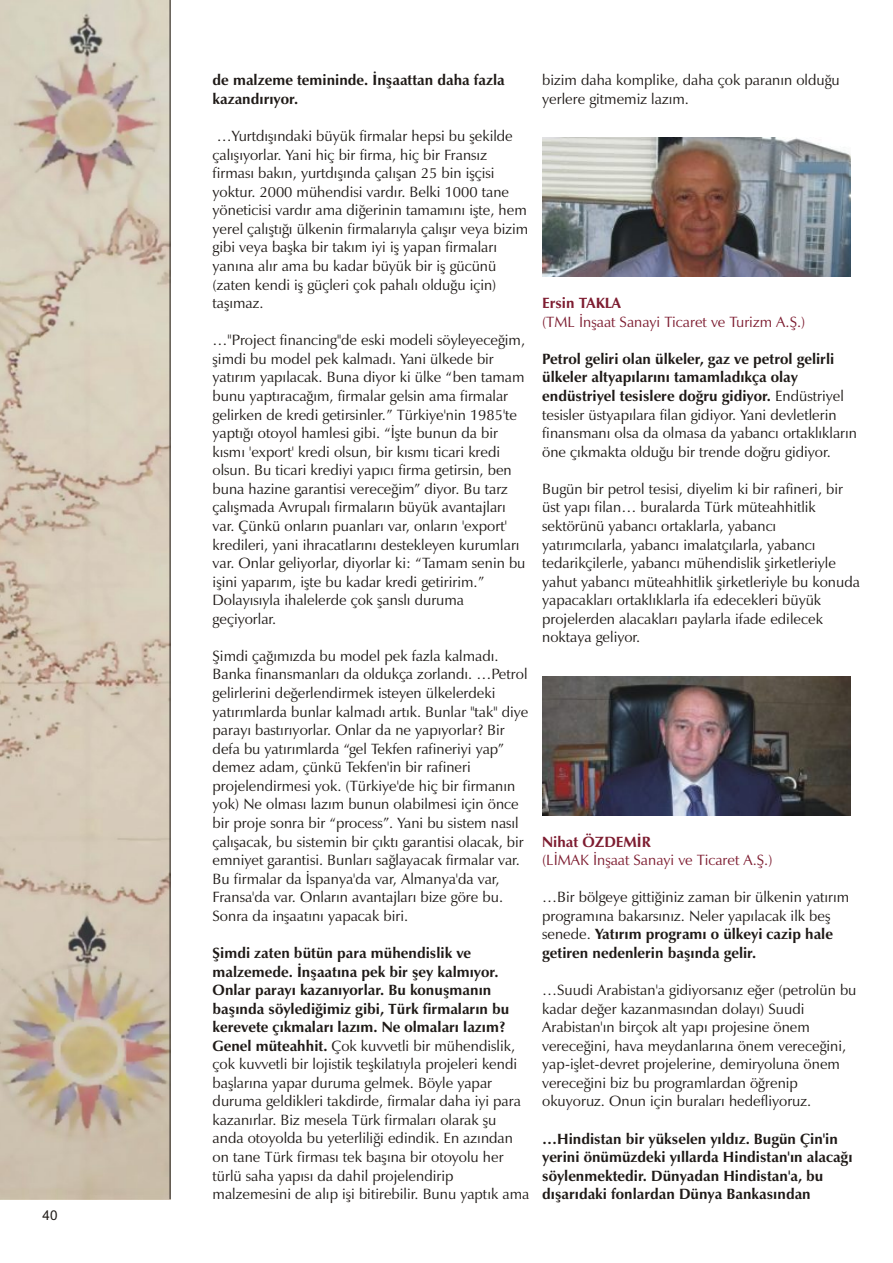
<style>
.page{position:relative;width:893px;height:1263px;background:#fff}
.page>*{position:absolute;margin:0;border:0;box-sizing:border-box;transform-origin:0 0}
.t1{font:15px/18.6px "Zapf Humanist 601 BT";color:#1f1a17}
.t2{font:700 15px/18.5px "Zapf Humanist 601 BT";color:#1f1a17}
.t3{font:15px "Zapf Humanist 601 BT";color:#7d1c30}
.t4{font:700 15px "Zapf Humanist 601 BT";color:#7d1c30}
.t5{font:13.5px "Arial";color:#1f1a17}
.s1{font-weight:700}
</style>
<div class="page">
<img style="left:0;top:0;width:170px;height:1199px">
<hr style="left:170px;top:0;width:1px;height:1199px;background:#1f1a17">
<img style="left:542px;top:138px;width:308px;height:138px">
<img style="left:542px;top:677px;width:308px;height:138px">
<p class="t5" style="left:43px;top:1210px;width:17px">40</p>
<p class="t2" style="left:213px;top:72px;width:294px">de malzeme temininde. İnşaattan daha fazla kazandırıyor.</p>
<p class="t1" style="left:213px;top:128px;width:317px">…Yurtdışındaki büyük firmalar hepsi bu şekilde çalışıyorlar. Yani hiç bir firma, hiç bir Fransız firması bakın, yurtdışında çalışan 25 bin işçisi yoktur. 2000 mühendisi vardır. Belki 1000 tane yöneticisi vardır ama diğerinin tamamını işte, hem yerel çalıştığı ülkenin firmalarıyla çalışır veya bizim gibi veya başka bir takım iyi iş yapan firmaları yanına alır ama bu kadar büyük bir iş gücünü (zaten kendi iş güçleri çok pahalı olduğu için) taşımaz.</p>
<p class="t1" style="left:213px;top:332px;width:314px">…"Project financing"de eski modeli söyleyeceğim, şimdi bu model pek kalmadı. Yani ülkede bir yatırım yapılacak. Buna diyor ki ülke “ben tamam bunu yaptıracağım, firmalar gelsin ama firmalar gelirken de kredi getirsinler.” Türkiye'nin 1985'te yaptığı otoyol hamlesi gibi. “İşte bunun da bir kısmı 'export' kredi olsun, bir kısmı ticari kredi olsun. Bu ticari krediyi yapıcı firma getirsin, ben buna hazine garantisi vereceğim” diyor. Bu tarz çalışmada Avrupalı firmaların büyük avantajları var. Çünkü onların puanları var, onların 'export' kredileri, yani ihracatlarını destekleyen kurumları var. Onlar geliyorlar, diyorlar ki: “Tamam senin bu işini yaparım, işte bu kadar kredi getiririm.” Dolayısıyla ihalelerde çok şanslı duruma geçiyorlar.</p>
<p class="t1" style="left:213px;top:648px;width:317px">Şimdi çağımızda bu model pek fazla kalmadı.<br>Banka finansmanları da oldukça zorlandı. …Petrol gelirlerini değerlendirmek isteyen ülkelerdeki yatırımlarda bunlar kalmadı artık. Bunlar "tak" diye parayı bastırıyorlar. Onlar da ne yapıyorlar? Bir defa bu yatırımlarda “gel Tekfen rafineriyi yap” demez adam, çünkü Tekfen'in bir rafineri projelendirmesi yok. (Türkiye'de hiç bir firmanın yok) Ne olması lazım bunun olabilmesi için önce bir proje sonra bir “process”. Yani bu sistem nasıl çalışacak, bu sistemin bir çıktı garantisi olacak, bir emniyet garantisi. Bunları sağlayacak firmalar var.<br>Bu firmalar da İspanya'da var, Almanya'da var, Fransa'da var. Onların avantajları bize göre bu.<br>Sonra da inşaatını yapacak biri.</p>
<p class="t1" style="left:213px;top:945px;width:318px"><span class="s1">Şimdi zaten bütün para mühendislik ve malzemede. İnşaatına pek bir şey kalmıyor.<br>Onlar parayı kazanıyorlar. Bu konuşmanın başında söylediğimiz gibi, Türk firmaların bu kerevete çıkmaları lazım. Ne olmaları lazım?<br>Genel müteahhit.</span> Çok kuvvetli bir mühendislik, çok kuvvetli bir lojistik teşkilatıyla projeleri kendi başlarına yapar duruma gelmek. Böyle yapar duruma geldikleri takdirde, firmalar daha iyi para kazanırlar. Biz mesela Türk firmaları olarak şu anda otoyolda bu yeterliliği edindik. En azından on tane Türk firması tek başına bir otoyolu her türlü saha yapısı da dahil projelendirip malzemesini de alıp işi bitirebilir. Bunu yaptık ama</p>
<p class="t1" style="left:542px;top:72px;width:299px">bizim daha komplike, daha çok paranın olduğu yerlere gitmemiz lazım.</p>
<p class="t4" style="left:542px;top:297px;width:80px">Ersin TAKLA</p>
<p class="t3" style="left:542px;top:315px;width:265px">(TML İnşaat Sanayi Ticaret ve Turizm A.Ş.)</p>
<p class="t1" style="left:542px;top:351px;width:316px"><span class="s1">Petrol geliri olan ülkeler, gaz ve petrol gelirli ülkeler altyapılarını tamamladıkça olay endüstriyel tesislere doğru gidiyor.</span> Endüstriyel tesisler üstyapılara filan gidiyor. Yani devletlerin finansmanı olsa da olmasa da yabancı ortaklıkların öne çıkmakta olduğu bir trende doğru gidiyor.</p>
<p class="t1" style="left:542px;top:481px;width:319px">Bugün bir petrol tesisi, diyelim ki bir rafineri, bir üst yapı filan… buralarda Türk müteahhitlik sektörünü yabancı ortaklarla, yabancı yatırımcılarla, yabancı imalatçılarla, yabancı tedarikçilerle, yabancı mühendislik şirketleriyle yahut yabancı müteahhitlik şirketleriyle bu konuda yapacakları ortaklıklarla ifa edecekleri büyük projelerden alacakları paylarla ifade edilecek noktaya geliyor.</p>
<p class="t4" style="left:542px;top:835px;width:110px">Nihat ÖZDEMİR</p>
<p class="t3" style="left:542px;top:854px;width:232px">(LİMAK İnşaat Sanayi ve Ticaret A.Ş.)</p>
<p class="t1" style="left:542px;top:889px;width:309px">…Bir bölgeye gittiğiniz zaman bir ülkenin yatırım programına bakarsınız. Neler yapılacak ilk beş senede. <span class="s1">Yatırım programı o ülkeyi cazip hale getiren nedenlerin başında gelir.</span></p>
<p class="t1" style="left:542px;top:982px;width:316px">…Suudi Arabistan'a gidiyorsanız eğer (petrolün bu kadar değer kazanmasından dolayı) Suudi Arabistan'ın birçok alt yapı projesine önem vereceğini, hava meydanlarına önem vereceğini, yap-işlet-devret projelerine, demiryoluna önem vereceğini biz bu programlardan öğrenip okuyoruz. Onun için buraları hedefliyoruz.</p>
<p class="t2" style="left:542px;top:1130px;width:312px">…Hindistan bir yükselen yıldız. Bugün Çin'in yerini önümüzdeki yıllarda Hindistan'ın alacağı söylenmektedir. Dünyadan Hindistan'a, bu dışarıdaki fonlardan Dünya Bankasından</p>
</div>
